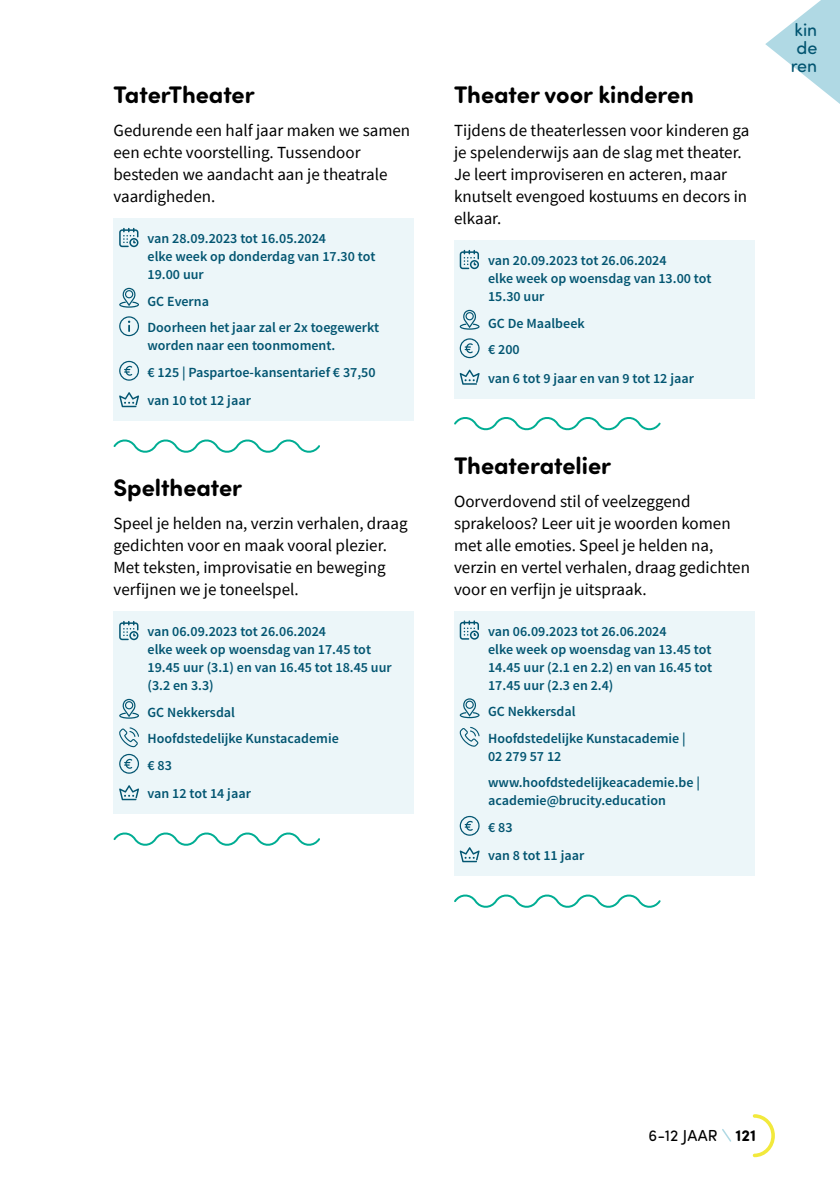
<style>
.page{position:relative;width:840px;height:1191px;background:#fff}
.page>*{position:absolute;margin:0;border:0;box-sizing:border-box;transform-origin:0 0}
.Titel{font:700 24px "Sofia Pro Soft";color:#000}
.t1{font:18px/18px "Sofia Pro Soft";color:#025571;text-align:center}
.Brochuretekst{font:17px/22px "Source Sans Pro";color:#000}
.t2{font:16px "Sofia Pro Soft";letter-spacing:.02em;color:#000}
.Body_kader{font:600 14px/18px "Source Sans Pro";color:#025571}
.s1{font-weight:700}
</style>
<div class="page">
<svg style="left:722px;top:1129px;width:9px;height:13px"></svg>
<svg style="left:752px;top:1114px;width:23px;height:44px"></svg>
<svg style="left:765px;top:0;width:74px;height:103px"></svg>
<div style="left:113px;top:218px;width:301px;height:76px;background:#ecf6f9"></div>
<div style="left:113px;top:281px;width:301px;height:39px;background:#ecf6f9"></div>
<div style="left:113px;top:307px;width:301px;height:58px;background:#ecf6f9"></div>
<div style="left:113px;top:352px;width:301px;height:39px;background:#ecf6f9"></div>
<div style="left:113px;top:378px;width:301px;height:43px;background:#ecf6f9"></div>
<div style="left:113px;top:611px;width:301px;height:94px;background:#ecf6f9"></div>
<div style="left:113px;top:692px;width:301px;height:39px;background:#ecf6f9"></div>
<div style="left:113px;top:718px;width:301px;height:40px;background:#ecf6f9"></div>
<div style="left:113px;top:745px;width:301px;height:39px;background:#ecf6f9"></div>
<div style="left:113px;top:771px;width:301px;height:43px;background:#ecf6f9"></div>
<svg style="left:119px;top:228px;width:19px;height:19px"></svg>
<svg style="left:119px;top:288px;width:20px;height:20px"></svg>
<svg style="left:119px;top:316px;width:20px;height:20px"></svg>
<svg style="left:119px;top:361px;width:20px;height:20px"></svg>
<svg style="left:119px;top:392px;width:20px;height:15px"></svg>
<svg style="left:113px;top:439px;width:207px;height:14px"></svg>
<svg style="left:119px;top:621px;width:19px;height:19px"></svg>
<svg style="left:119px;top:699px;width:20px;height:19px"></svg>
<svg style="left:119px;top:727px;width:20px;height:20px"></svg>
<svg style="left:119px;top:754px;width:20px;height:19px"></svg>
<svg style="left:119px;top:785px;width:20px;height:15px"></svg>
<svg style="left:113px;top:832px;width:207px;height:14px"></svg>
<div style="left:454px;top:240px;width:300px;height:76px;background:#ecf6f9"></div>
<div style="left:454px;top:303px;width:300px;height:39px;background:#ecf6f9"></div>
<div style="left:454px;top:329px;width:300px;height:40px;background:#ecf6f9"></div>
<div style="left:454px;top:356px;width:300px;height:42px;background:#ecf6f9"></div>
<div style="left:454px;top:611px;width:300px;height:93px;background:#ecf6f9"></div>
<div style="left:454px;top:691px;width:300px;height:40px;background:#ecf6f9"></div>
<div style="left:454px;top:718px;width:300px;height:57px;background:#ecf6f9"></div>
<div style="left:454px;top:762px;width:300px;height:58px;background:#ecf6f9"></div>
<div style="left:454px;top:807px;width:300px;height:39px;background:#ecf6f9"></div>
<div style="left:454px;top:833px;width:300px;height:43px;background:#ecf6f9"></div>
<svg style="left:459px;top:250px;width:19px;height:19px"></svg>
<svg style="left:459px;top:310px;width:20px;height:20px"></svg>
<svg style="left:459px;top:338px;width:20px;height:20px"></svg>
<svg style="left:459px;top:370px;width:20px;height:15px"></svg>
<svg style="left:454px;top:417px;width:207px;height:14px"></svg>
<svg style="left:459px;top:620px;width:19px;height:19px"></svg>
<svg style="left:459px;top:698px;width:20px;height:20px"></svg>
<svg style="left:459px;top:727px;width:20px;height:19px"></svg>
<svg style="left:459px;top:816px;width:20px;height:19px"></svg>
<svg style="left:459px;top:847px;width:20px;height:15px"></svg>
<svg style="left:454px;top:894px;width:207px;height:14px"></svg>
<h2 class="Titel" style="left:113px;top:77px;width:142px">TaterTheater</h2>
<p class="Brochuretekst" style="left:113px;top:120px;width:298px">Gedurende een half jaar maken we samen een echte voorstelling. Tussendoor besteden we aandacht aan je theatrale vaardigheden.</p>
<p class="Body_kader" style="left:147px;top:230px;width:229px">van 28.09.2023 tot 16.05.2024<br>elke week op donderdag van 17.30 tot<br>19.00 uur</p>
<p class="Body_kader" style="left:147px;top:292px;width:63px">GC Everna</p>
<p class="Body_kader" style="left:147px;top:319px;width:233px">Doorheen het jaar zal er 2x toegewerkt worden naar een toonmoment.</p>
<p class="Body_kader" style="left:147px;top:363px;width:229px">€ 125 | Paspartoe-kansentarief € 37,50</p>
<p class="Body_kader" style="left:147px;top:392px;width:105px">van 10 tot 12 jaar</p>
<h2 class="Titel" style="left:113px;top:470px;width:130px">Speltheater</h2>
<p class="Brochuretekst" style="left:113px;top:513px;width:295px">Speel je helden na, verzin verhalen, draag gedichten voor en maak vooral plezier.<br>Met teksten, improvisatie en beweging verfijnen we je toneelspel.</p>
<p class="Body_kader" style="left:147px;top:623px;width:245px">van 06.09.2023 tot 26.06.2024<br>elke week op woensdag van 17.45 tot<br>19.45 uur (3.1) en van 16.45 tot 18.45 uur (3.2 en 3.3)</p>
<p class="Body_kader" style="left:147px;top:703px;width:89px">GC Nekkersdal</p>
<p class="Body_kader" style="left:147px;top:730px;width:193px">Hoofdstedelijke Kunstacademie</p>
<p class="Body_kader" style="left:147px;top:756px;width:26px">€ 83</p>
<p class="Body_kader" style="left:147px;top:785px;width:105px">van 12 tot 14 jaar</p>
<p class="Titel" style="left:454px;top:77px;width:241px">Theater voor kinderen</p>
<p class="Brochuretekst" style="left:454px;top:120px;width:297px">Tijdens de theaterlessen voor kinderen ga je spelenderwijs aan de slag met theater.<br>Je leert improviseren en acteren, maar knutselt evengoed kostuums en decors in elkaar.</p>
<p class="Body_kader" style="left:488px;top:252px;width:225px">van 20.09.2023 tot 26.06.2024<br>elke week op woensdag van 13.00 tot<br>15.30 uur</p>
<p class="Body_kader" style="left:488px;top:314px;width:98px">GC De Maalbeek</p>
<p class="Body_kader" style="left:488px;top:341px;width:33px">€ 200</p>
<p class="Body_kader" style="left:488px;top:369px;width:207px">van 6 tot 9 jaar en van 9 tot 12 jaar</p>
<h2 class="Titel" style="left:454px;top:447px;width:158px">Theateratelier</h2>
<p class="Brochuretekst" style="left:454px;top:490px;width:297px">Oorverdovend stil of veelzeggend sprakeloos? Leer uit je woorden komen met alle emoties. Speel je helden na, verzin en vertel verhalen, draag gedichten voor en verfijn je uitspraak.</p>
<p class="Body_kader" style="left:488px;top:622px;width:225px">van 06.09.2023 tot 26.06.2024<br>elke week op woensdag van 13.45 tot<br>14.45 uur (2.1 en 2.2) en van 16.45 tot<br>17.45 uur (2.3 en 2.4)</p>
<p class="Body_kader" style="left:488px;top:703px;width:89px">GC Nekkersdal</p>
<p class="Body_kader" style="left:488px;top:729px;width:199px">Hoofdstedelijke Kunstacademie |<br>02 279 57 12</p>
<p class="Body_kader" style="left:488px;top:774px;width:213px">www.hoofdstedelijkeacademie.be | academie@brucity.education</p>
<p class="Body_kader" style="left:488px;top:818px;width:26px">€ 83</p>
<p class="Body_kader" style="left:488px;top:847px;width:98px">van 8 tot 11 jaar</p>
<p class="t1" style="left:790px;top:20px;width:28px">kin de ren</p>
<p class="t2" style="left:648px;top:1124px;width:109px">6-12 JAAR <span class="s1">121</span></p>
</div>
